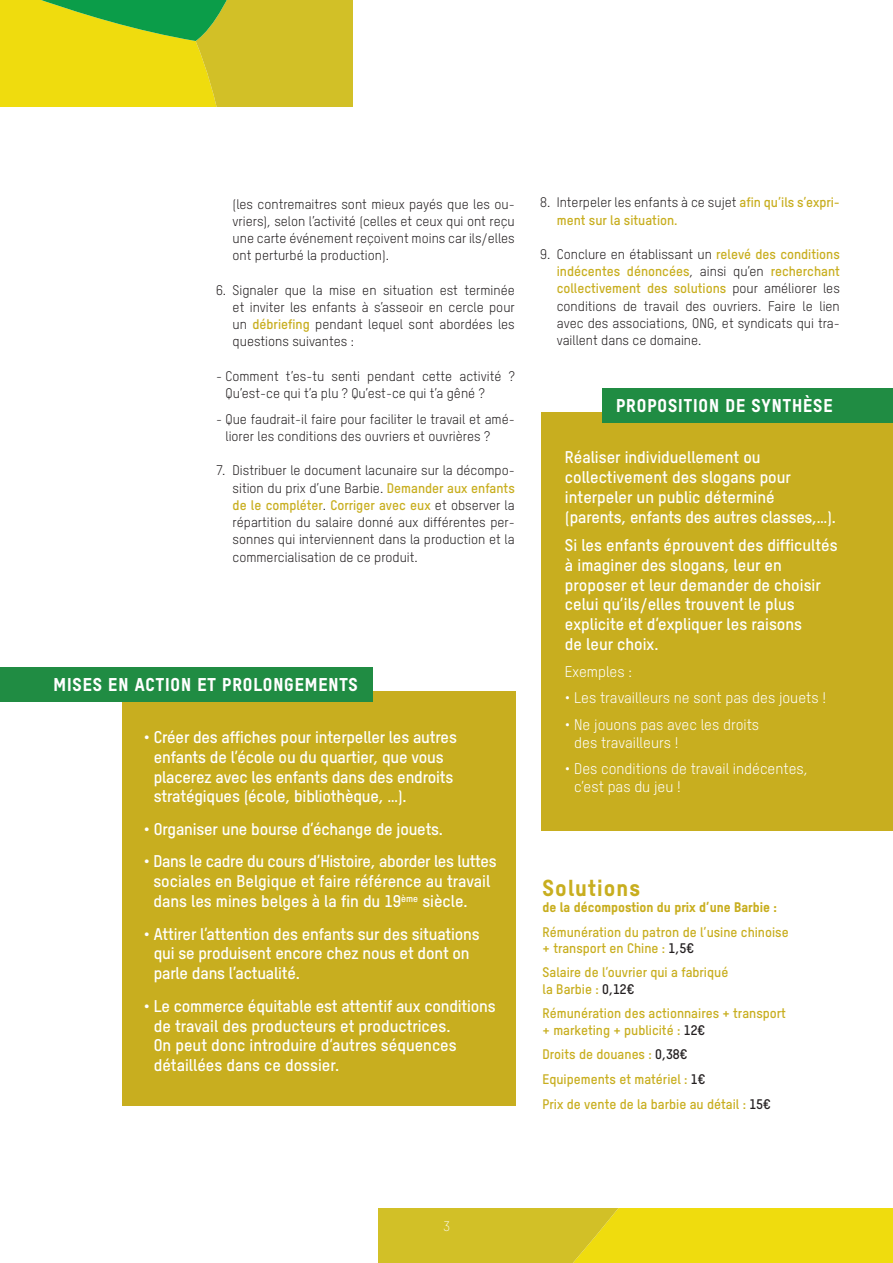
<style>
.page{position:relative;width:893px;height:1263px;background:#fff}
.page>*{position:absolute;margin:0;border:0;box-sizing:border-box;transform-origin:0 0}
.t1{font:22.5px "T Star Pro Heavy";letter-spacing:.05em;color:#c8ae1f}
.t2{font:18px "T Star Pro Heavy";letter-spacing:.05em;color:#fff}
.t3{font:16.5px/19.8px "T Star Pro Bold";color:#fff}
.t4{font:15px/18px "T Star Pro Regular";color:#fff}
.t5{font:13.5px/17.2px "T Star Pro Regular";color:#231f20;text-align:justify}
.t6{font:13.5px/16.2px "T Star Pro Bold";color:#c8ae1f}
.t7{font:13.5px "T Star Pro Heavy";color:#c8ae1f}
.t8{font:13.5px "T Star Pro Light";color:#fff}
.s1{font-family:"T Star Pro Bold";color:#c8ae1f}
.s2{font-family:"T Star Pro Regular";color:#231f20}
.s3{color:#231f20}
</style>
<div class="page">
<div style="left:123px;top:691px;width:393px;height:415px;background:#c8ae1f"></div>
<svg style="left:0;top:0;width:353px;height:106px;background:#c9c91f"></svg>
<svg style="left:378px;top:1209px;width:515px;height:54px;background:#e2d018"></svg>
<div style="left:541px;top:412px;width:352px;height:418px;background:#c8ae1f"></div>
<div style="left:603px;top:388px;width:290px;height:34px;background:#208c43"></div>
<div style="left:0;top:667px;width:372px;height:34px;background:#208c43"></div>
<p class="t5" style="left:233px;top:194px;width:284px">(les contremaitres sont mieux payés que les ou&shy;vriers), selon l’activité (celles et ceux qui ont reçu une carte événement reçoivent moins car ils/elles ont perturbé la production).</p>
<p class="t5" style="left:233px;top:280px;width:284px;text-indent:-16px">6. Signaler que la mise en situation est terminée et inviter les enfants à s’asseoir en cercle pour un <span class="s1">débriefing</span> pendant lequel sont abordées les questions suivantes :</p>
<p class="t5" style="left:225px;top:366px;width:291px;text-indent:-9px">- Comment t’es-tu senti pendant cette activité ?<br>Qu’est-ce qui t’a plu ? Qu’est-ce qui t’a gêné ?</p>
<p class="t5" style="left:225px;top:409px;width:291px;text-indent:-9px">- Que faudrait-il faire pour faciliter le travail et amé&shy;liorer les conditions des ouvriers et ouvrières ?</p>
<p class="t5" style="left:216px;top:461px;width:300px;text-align:right">7. Distribuer le document lacunaire sur la décompo&shy;sition du prix d’une Barbie. <span class="s1">Demander aux enfants</span></p>
<p class="t6" style="left:233px;top:496px;width:284px">de le compléter<span class="s2">.</span> Corriger avec eux <span class="s2">et observer la</span></p>
<p class="t5" style="left:233px;top:513px;width:284px">répartition du salaire donné aux différentes per&shy;sonnes qui interviennent dans la production et la commercialisation de ce produit.</p>
<h2 class="t2" style="left:54px;top:670px;width:306px">MISES EN ACTION ET PROLONGEMENTS</h2>
<p class="t3" style="left:154px;top:726px;width:305px;text-indent:-10px">• Créer des affiches pour interpeller les autres enfants de l’école ou du quartier, que vous placerez avec les enfants dans des endroits stratégiques (école, bibliothèque, …).</p>
<p class="t3" style="left:144px;top:818px;width:301px">• Organiser une bourse d’échange de jouets.</p>
<p class="t3" style="left:153px;top:850px;width:345px;text-indent:-10px">• Dans le cadre du cours d’Histoire, aborder les luttes sociales en Belgique et faire référence au travail dans les mines belges à la fin du 19<sup>ème</sup> siècle.</p>
<p class="t3" style="left:154px;top:922px;width:327px;text-indent:-10px">• Attirer l’attention des enfants sur des situations qui se produisent encore chez nous et dont on parle dans l’actualité.</p>
<p class="t3" style="left:154px;top:994px;width:343px;text-indent:-10px">• Le commerce équitable est attentif aux conditions de travail des producteurs et productrices.<br>On peut donc introduire d’autres séquences détaillées dans ce dossier.</p>
<p class="t5" style="left:540px;top:193px;width:301px">8. Interpeler les enfants à ce sujet <span class="s1">afin qu’ils s’expri-</span></p>
<p class="t6" style="left:557px;top:210px;width:122px">ment sur la situation.</p>
<p class="t5" style="left:540px;top:244px;width:301px">9. Conclure en établissant un <span class="s1">relevé des conditions</span></p>
<p class="t6" style="left:557px;top:261px;width:285px;line-height:17.2px">indécentes dénoncées<span class="s2">, ainsi qu’en</span> recherchant collectivement des solutions <span class="s2">pour améliorer les</span></p>
<p class="t5" style="left:557px;top:296px;width:285px">conditions de travail des ouvriers. Faire le lien avec des associations, ONG, et syndicats qui tra&shy;vaillent dans ce domaine.</p>
<h2 class="t2" style="left:616px;top:392px;width:218px">PROPOSITION DE SYNTHÈSE</h2>
<p class="t3" style="left:565px;top:446px;width:272px">Réaliser individuellement ou collectivement des slogans pour interpeler un public déterminé (parents, enfants des autres classes,…).</p>
<p class="t3" style="left:565px;top:534px;width:274px">Si les enfants éprouvent des difficultés à imaginer des slogans, leur en proposer et leur demander de choisir celui qu’ils/elles trouvent le plus explicite et d’expliquer les raisons<br>de leur choix.</p>
<p class="t4" style="left:565px;top:661px;width:69px">Exemples :</p>
<p class="t4" style="left:565px;top:688px;width:263px">• Les travailleurs ne sont pas des jouets !</p>
<p class="t4" style="left:574px;top:714px;width:186px;text-indent:-9px">• Ne jouons pas avec les droits des travailleurs !</p>
<p class="t4" style="left:574px;top:759px;width:235px;text-indent:-9px">• Des conditions de travail indécentes, c’est pas du jeu !</p>
<h1 class="t1" style="left:543px;top:870px;width:99px">Solutions</h1>
<p class="t7" style="left:543px;top:896px;width:236px">de la décompostion du prix d’une Barbie :</p>
<p class="t6" style="left:543px;top:922px;width:248px">Rémunération du patron de l’usine chinoise + transport en Chine : <span class="s3">1,5€</span></p>
<p class="t6" style="left:543px;top:963px;width:187px">Salaire de l’ouvrier qui a fabriqué la Barbie : <span class="s3">0,12€</span></p>
<p class="t6" style="left:543px;top:1004px;width:245px">Rémunération des actionnaires + transport + marketing + publicité : <span class="s3">12€</span></p>
<p class="t6" style="left:543px;top:1041px;width:230px;line-height:24.8px">Droits de douanes : <span class="s3">0,38€<br></span>Equipements et matériel : <span class="s3">1€<br></span>Prix de vente de la barbie au détail : <span class="s3">15€</span></p>
<p class="t8" style="left:443px;top:1217px;width:8px">3</p>
</div>
